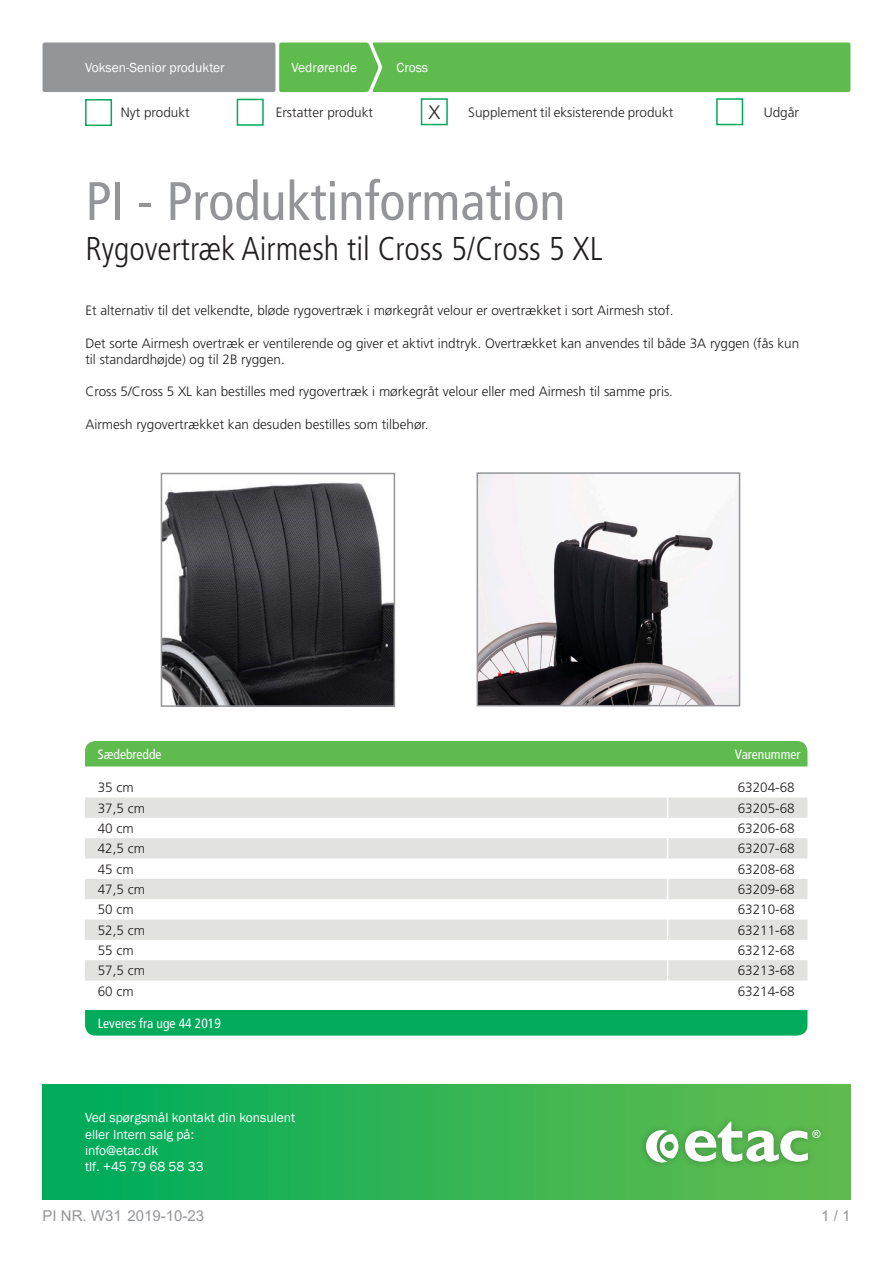
<style>
.page{position:relative;width:893px;height:1263px;background:#fff}
.page>*{position:absolute;margin:0;border:0;box-sizing:border-box;transform-origin:0 0}
.t1{font:condensed 54px "Frutiger LT Pro";color:#939598}
.t2{font:300 condensed 33px "Frutiger LT Pro";color:#231f20}
.t3{font:300 19.5px "Frutiger LT Pro";color:#231f20}
.t4{font:15px "Arial";color:#939598}
.t5{font:300 13.5px/16.2px "Frutiger LT Pro";color:#231f20}
.t6{font:13.5px/16.2px "Franklin Gothic";color:#fff}
.t7{font:condensed 13.5px "Frutiger LT Pro";color:#fff}
</style>
<div class="page">
<div style="left:43px;top:43px;width:232px;height:49px;background:#939598;border-radius:2px"></div>
<div style="left:279px;top:43px;width:571px;height:49px;background:#5fbb4e"></div>
<div style="left:43px;top:1084px;width:807px;height:115px;background:linear-gradient(to right,#00ac5b,#67bd4e)"></div>
<div style="left:85px;top:99px;width:27px;height:27px;border:2px solid #00ab5b"></div>
<div style="left:237px;top:99px;width:27px;height:27px;border:2px solid #00ab5b"></div>
<div style="left:421px;top:98px;width:27px;height:27px;border:2px solid #00ab5b"></div>
<div style="left:716px;top:98px;width:27px;height:27px;border:2px solid #00ab5b"></div>
<div style="left:85px;top:741px;width:722px;height:25px;background:#5fbb4e"></div>
<svg style="left:85px;top:797px;width:722px;height:183px;fill:#e2e2e1"></svg>
<svg style="left:667px;top:797px;width:1px;height:183px"></svg>
<div style="left:85px;top:1010px;width:722px;height:25px;background:#00ab5b"></div>
<img style="left:480px;top:475px;width:257px;height:228px">
<div style="left:477px;top:472px;width:263px;height:234px;border:2px solid #939598"></div>
<img style="left:164px;top:482px;width:228px;height:222px">
<div style="left:161px;top:473px;width:234px;height:234px;border:2px solid #939598"></div>
<div style="left:639px;top:1115px;width:188px;height:54px;background:#23432e;opacity:.4"></div>
<svg style="left:685px;top:1122px;width:135px;height:40px"></svg>
<svg style="left:646px;top:1130px;width:32px;height:32px"></svg>
<p class="t6" style="left:85px;top:60px;width:141px">Voksen-Senior produkter</p>
<p class="t6" style="left:292px;top:60px;width:67px">Vedrørende</p>
<p class="t6" style="left:397px;top:60px;width:33px">Cross</p>
<p class="t5" style="left:121px;top:105px;width:70px">Nyt produkt</p>
<p class="t5" style="left:276px;top:104px;width:99px">Erstatter produkt</p>
<h3 class="t3" style="left:428px;top:101px;width:13px">X</h3>
<p class="t5" style="left:468px;top:104px;width:206px">Supplement til eksisterende produkt</p>
<p class="t5" style="left:764px;top:104px;width:37px">Udgår</p>
<p class="t1" style="left:85px;top:170px;width:481px">PI - Produktinformation</p>
<p class="t2" style="left:85px;top:229px;width:519px">Rygovertræk Airmesh til Cross 5/Cross 5 XL</p>
<p class="t5" style="left:85px;top:303px;width:590px">Et alternativ til det velkendte, bløde rygovertræk i mørkegråt velour er overtrækket i sort Airmesh stof.</p>
<p class="t5" style="left:85px;top:335px;width:715px">Det sorte Airmesh overtræk er ventilerende og giver et aktivt indtryk. Overtrækket kan anvendes til både 3A ryggen (fås kun til standardhøjde) og til 2B ryggen.</p>
<p class="t5" style="left:85px;top:384px;width:589px">Cross 5/Cross 5 XL kan bestilles med rygovertræk i mørkegråt velour eller med Airmesh til samme pris.</p>
<p class="t5" style="left:85px;top:416px;width:345px">Airmesh rygovertrækket kan desuden bestilles som tilbehør.</p>
<p class="t7" style="left:98px;top:746px;width:65px">Sædebredde</p>
<p class="t7" style="left:735px;top:746px;width:67px">Varenummer</p>
<p class="t5" style="left:98px;top:780px;width:38px">35 cm</p>
<p class="t5" style="left:738px;top:780px;width:59px">63204-68</p>
<p class="t5" style="left:98px;top:800px;width:49px">37,5 cm</p>
<p class="t5" style="left:738px;top:800px;width:59px">63205-68</p>
<p class="t5" style="left:98px;top:820px;width:38px">40 cm</p>
<p class="t5" style="left:738px;top:820px;width:59px">63206-68</p>
<p class="t5" style="left:98px;top:841px;width:49px">42,5 cm</p>
<p class="t5" style="left:738px;top:841px;width:59px">63207-68</p>
<p class="t5" style="left:98px;top:861px;width:38px">45 cm</p>
<p class="t5" style="left:738px;top:861px;width:59px">63208-68</p>
<p class="t5" style="left:98px;top:881px;width:49px">47,5 cm</p>
<p class="t5" style="left:738px;top:881px;width:59px">63209-68</p>
<p class="t5" style="left:98px;top:902px;width:38px">50 cm</p>
<p class="t5" style="left:738px;top:902px;width:59px">63210-68</p>
<p class="t5" style="left:98px;top:922px;width:49px">52,5 cm</p>
<p class="t5" style="left:738px;top:922px;width:59px">63211-68</p>
<p class="t5" style="left:98px;top:942px;width:38px">55 cm</p>
<p class="t5" style="left:738px;top:942px;width:59px">63212-68</p>
<p class="t5" style="left:98px;top:963px;width:49px">57,5 cm</p>
<p class="t5" style="left:738px;top:963px;width:59px">63213-68</p>
<p class="t5" style="left:98px;top:983px;width:38px">60 cm</p>
<p class="t5" style="left:738px;top:983px;width:59px">63214-68</p>
<p class="t7" style="left:98px;top:1015px;width:125px">Leveres fra uge 44 2019</p>
<p class="t6" style="left:85px;top:1110px;width:212px">Ved spørgsmål kontakt din konsulent eller Intern salg på:<br>info@etac.dk<br>tlf. +45 79 68 58 33</p>
<p class="t4" style="left:43px;top:1205px;width:163px">PI NR. W31 2019-10-23</p>
<p class="t4" style="left:821px;top:1205px;width:31px">1 / 1</p>
</div>
